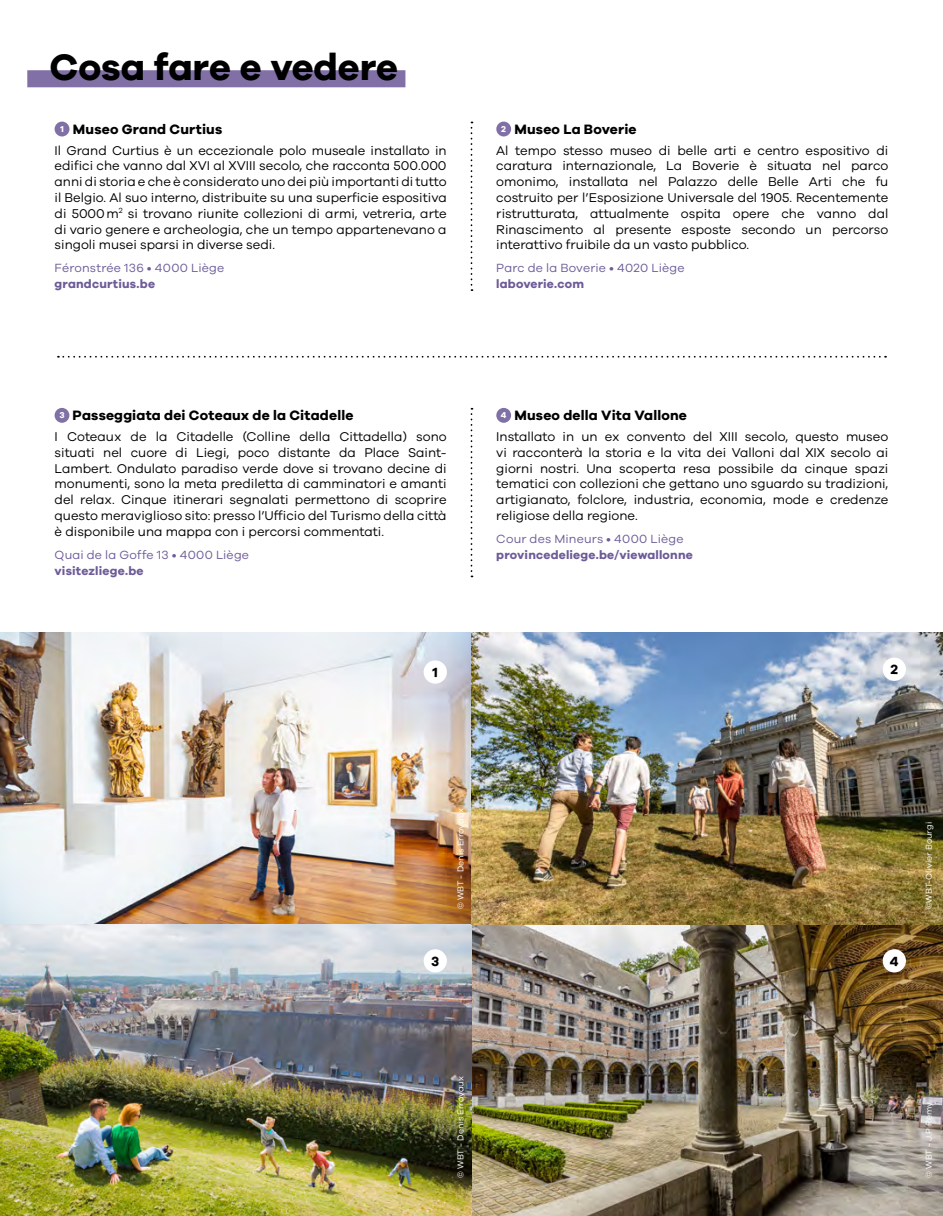
<style>
.page{position:relative;width:943px;height:1216px;background:#fff}
.page>*{position:absolute;margin:0;border:0;box-sizing:border-box;transform-origin:0 0}
.t1{font:700 37.98px "Galano Grotesque";letter-spacing:-.005em;color:#000}
.t2{font:700 14px "Galano Grotesque";letter-spacing:.015em;color:#000}
.t3{font:13.12px/15.8px "Galano Grotesque";color:#000;text-align:justify}
.t4{font:12.25px "Galano Grotesque";letter-spacing:.015em;color:#6d5b98}
.t5{font:700 12.25px "Galano Grotesque";letter-spacing:.015em;color:#6d5b98}
.t6{font:8.75px "Galano Grotesque";color:#fff}
.s1{font-size:8.92px;color:#fff}
</style>
<div class="page">
<img style="left:471px;top:924px;width:472px;height:291px">
<img style="left:0;top:632px;width:471px;height:583px">
<img style="left:471px;top:632px;width:472px;height:292px">
<div style="left:423px;top:660px;width:24px;height:23px;background:#fff;border-radius:50%"></div>
<div style="left:423px;top:949px;width:24px;height:23px;background:#fff;border-radius:50%"></div>
<div style="left:882px;top:657px;width:24px;height:24px;background:#fff;border-radius:50%"></div>
<div style="left:882px;top:949px;width:24px;height:23px;background:#fff;border-radius:50%"></div>
<svg style="left:470px;top:408px;width:2px;height:169px"></svg>
<div style="left:55px;top:408px;width:14px;height:15px;background:#8070a5;border-radius:50%"></div>
<div style="left:496px;top:408px;width:15px;height:15px;background:#8070a5;border-radius:50%"></div>
<svg style="left:470px;top:122px;width:2px;height:169px"></svg>
<div style="left:55px;top:122px;width:14px;height:14px;background:#8070a5;border-radius:50%"></div>
<div style="left:496px;top:122px;width:15px;height:14px;background:#8070a5;border-radius:50%"></div>
<svg style="left:58px;top:356px;width:828px;height:1px"></svg>
<div style="left:27px;top:70px;width:378px;height:17px;background:#8070a5"></div>
<h1 class="t1" style="left:50px;top:44px;width:350px">Cosa fare e vedere</h1>
<p class="t2" style="left:60px;top:121px;width:163px"><span class="s1">1</span> Museo Grand Curtius</p>
<p class="t3" style="left:55px;top:142px;width:393px">Il Grand Curtius è un eccezionale polo museale installato in edifici che vanno dal XVI al XVIII secolo, che racconta 500.000 anni di storia e che è considerato uno dei più importanti di tutto il Belgio. Al suo interno, distribuite su una superficie espositiva di 5000m<sup>2</sup> si trovano riunite collezioni di armi, vetreria, arte di vario genere e archeologia, che un tempo appartenevano a singoli musei sparsi in diverse sedi.</p>
<p class="t4" style="left:55px;top:261px;width:171px">Féronstrée 136 • 4000 Liège</p>
<p class="t5" style="left:55px;top:276px;width:102px">grandcurtius.be</p>
<p class="t2" style="left:73px;top:407px;width:282px">Passeggiata dei Coteaux de la Citadelle</p>
<p class="t3" style="left:55px;top:428px;width:393px">I Coteaux de la Citadelle (Colline della Cittadella) sono situati nel cuore di Liegi, poco distante da Place Saint-Lambert. Ondulato paradiso verde dove si trovano decine di monumenti, sono la meta prediletta di camminatori e amanti del relax. Cinque itinerari segnalati permettono di scoprire questo meraviglioso sito: presso l’Ufficio del Turismo della città è disponibile una mappa con i percorsi commentati.</p>
<p class="t4" style="left:55px;top:547px;width:196px">Quai de la Goffe 13 • 4000 Liège</p>
<p class="t5" style="left:55px;top:563px;width:90px">visitezliege.be</p>
<p class="t2" style="left:514px;top:121px;width:124px">Museo La Boverie</p>
<p class="t3" style="left:496px;top:142px;width:393px">Al tempo stesso museo di belle arti e centro espositivo di caratura internazionale, La Boverie è situata nel parco omonimo, installata nel Palazzo delle Belle Arti che fu costruito per l’Esposizione Universale del 1905. Recentemente ristrutturata, attualmente ospita opere che vanno dal Rinascimento al presente esposte secondo un percorso interattivo fruibile da un vasto pubblico.</p>
<p class="t4" style="left:496px;top:261px;width:190px">Parc de la Boverie • 4020 Liège</p>
<p class="t5" style="left:496px;top:276px;width:89px">laboverie.com</p>
<p class="t2" style="left:514px;top:407px;width:174px">Museo della Vita Vallone</p>
<p class="t3" style="left:496px;top:428px;width:393px">Installato in un ex convento del XIII secolo, questo museo vi racconterà la storia e la vita dei Valloni dal XIX secolo ai giorni nostri. Una scoperta resa possibile da cinque spazi tematici con collezioni che gettano uno sguardo su tradizioni, artigianato, folclore, industria, economia, mode e credenze religiose della regione.</p>
<p class="t4" style="left:496px;top:531px;width:189px">Cour des Mineurs • 4000 Liège</p>
<p class="t5" style="left:496px;top:547px;width:198px">provincedeliege.be/viewallonne</p>
<p class="t6" style="left:455px;top:909px;width:103px;rotate:-90deg">© WBT - Denis Erroyaux</p>
<p class="t6" style="left:455px;top:1177px;width:103px;rotate:-90deg">© WBT - Denis Erroyaux</p>
<p class="t6" style="left:923px;top:909px;width:89px;rotate:-90deg">©WBT-Olivier Bourgi</p>
<p class="t6" style="left:923px;top:1177px;width:77px;rotate:-90deg">© WBT - J.P Remy</p>
</div>
